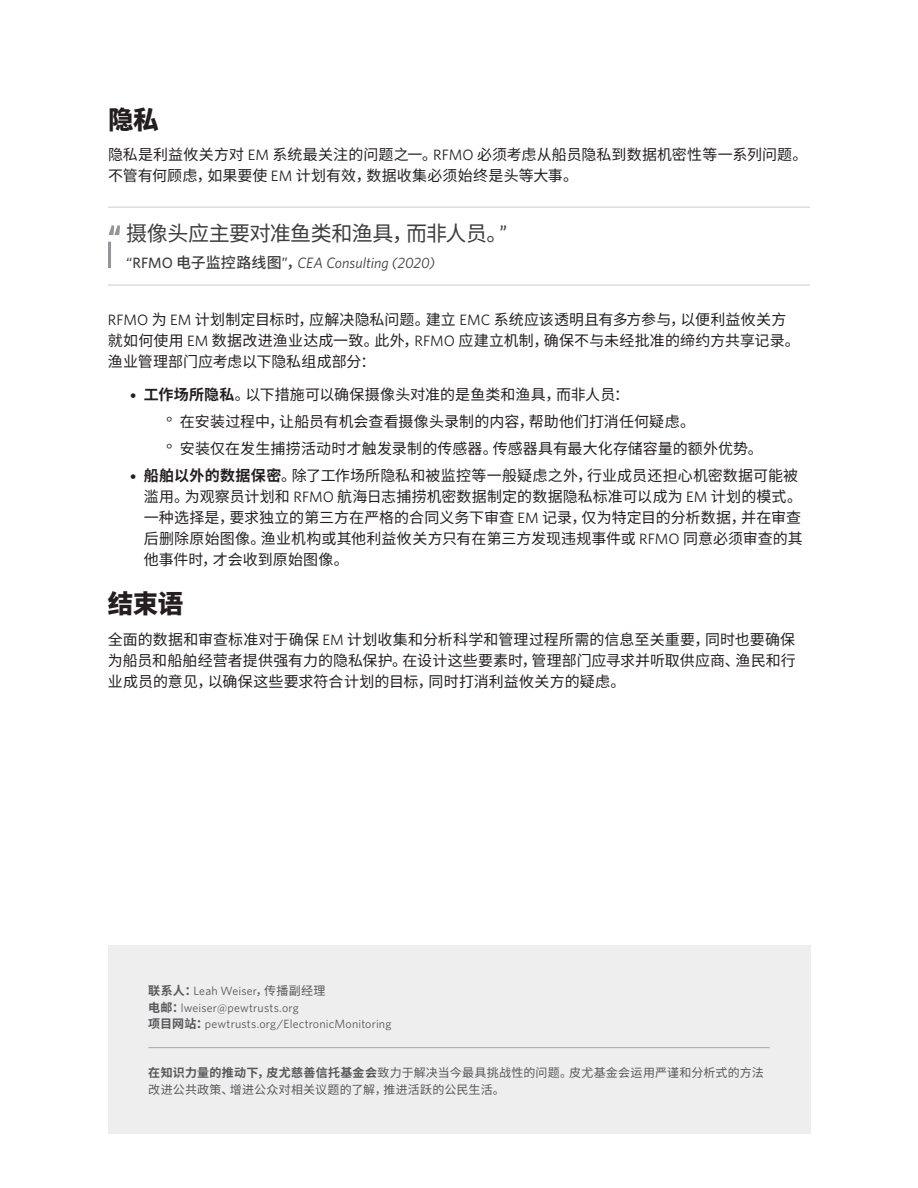
<style>
.page{position:relative;width:918px;height:1188px;background:#fff}
.page>*{position:absolute;margin:0;border:0;box-sizing:border-box;transform-origin:0 0}
.t1{font:900 25.5px "Noto Sans CJ Ksc";color:#231f20}
.Auto_pull_quote_titl{font:21px "Noto Sans CJ Ksc";letter-spacing:-.02em;color:#3e3e3f}
.Body{font:15px/21px "Noto Sans CJ Ksc";letter-spacing:.005em;color:#231f20}
.Auto_pull_quote_cred{font:italic 15px "Whitney";color:#3e3e3f}
.Footer_text{font:12px/16.5px "Whitney";letter-spacing:.015em;color:#57585a}
.Auto_Boilerplate{font:12px/16.5px "Noto Sans CJ Ksc";letter-spacing:.015em;color:#57585a}
.s1{font-family:"Whitney"}
.s2{font-family:"Lato"}
.s3{font-weight:500;font-style:normal}
.s4{font-family:"Noto Sans CJ Ksc";font-weight:500;font-style:normal}
.s5{font-family:"Museo Sans 500"}
.s6{font-weight:700}
.s7{font-family:"Noto Sans CJ Ksc";font-weight:700}
.s8{font-family:"Noto Sans CJ Ksc"}
</style>
<div class="page">
<div style="left:108px;top:945px;width:702px;height:189px;background:#eeeeef"></div>
<hr style="left:148px;top:1047px;width:622px;height:1px;background:#a8a9ad">
<hr style="left:108px;top:224px;width:3px;height:44px;background:#939598">
<hr style="left:108px;top:206px;width:702px;height:2px;background:#dcdddf">
<hr style="left:108px;top:284px;width:702px;height:2px;background:#dcdddf">
<svg style="left:108px;top:224px;width:12px;height:17px"></svg>
<h1 class="t1" style="left:108px;top:105px;width:52px">隐私</h1>
<p class="Body" style="left:108px;top:144px;width:701px">隐私是利益攸关方对 <span class="s1">EM</span> 系统最关注的问题之一。<span class="s1">RFMO</span> 必须考虑从船员隐私到数据机密性等一系列问题。不管有何顾虑，如果要使 <span class="s1">EM</span> 计划有效，数据收集必须始终是头等大事。</p>
<p class="Auto_pull_quote_titl" style="left:126px;top:222px;width:383px">摄像头应主要对准鱼类和渔具，而非人员。<span class="s2">”</span></p>
<p class="Auto_pull_quote_cred" style="left:126px;top:253px;width:311px"><span class="s3">“RFMO</span> <span class="s4">电子监控路线图</span><span class="s3">”</span><span class="s4">，</span>CEA Consulting (2020)</p>
<p class="Body" style="left:108px;top:309px;width:694px"><span class="s1">RFMO</span> 为 <span class="s1">EM</span> 计划制定目标时，应解决隐私问题。建立 <span class="s1">EMC</span> 系统应该透明且有多方参与，以便利益攸关方就如何使用 <span class="s1">EM</span> 数据改进渔业达成一致。此外，<span class="s1">RFMO</span> 应建立机制，确保不与未经批准的缔约方共享记录。渔业管理部门应考虑以下隐私组成部分：</p>
<p class="Body" style="left:130px;top:384px;width:501px"><span class="s5">•</span> <span class="s6">工作场所隐私</span>。以下措施可以确保摄像头对准的是鱼类和渔具，而非人员：</p>
<p class="Body" style="left:166px;top:411px;width:530px"><span class="s1">°</span> 在安装过程中，让船员有机会查看摄像头录制的内容，帮助他们打消任何疑虑。</p>
<p class="Body" style="left:166px;top:438px;width:598px"><span class="s1">°</span> 安装仅在发生捕捞活动时才触发录制的传感器。传感器具有最大化存储容量的额外优势。</p>
<p class="Body" style="left:144px;top:465px;width:660px;text-indent:-14px"><span class="s5">•</span> <span class="s6">船舶以外的数据保密</span>。除了工作场所隐私和被监控等一般疑虑之外，行业成员还担心机密数据可能被滥用。为观察员计划和 <span class="s1">RFMO</span> 航海日志捕捞机密数据制定的数据隐私标准可以成为 <span class="s1">EM</span> 计划的模式。一种选择是，要求独立的第三方在严格的合同义务下审查 <span class="s1">EM</span> 记录，仅为特定目的分析数据，并在审查后删除原始图像。渔业机构或其他利益攸关方只有在第三方发现违规事件或 <span class="s1">RFMO</span> 同意必须审查的其他事件时，才会收到原始图像。</p>
<h1 class="t1" style="left:108px;top:589px;width:77px">结束语</h1>
<p class="Body" style="left:108px;top:629px;width:689px;text-align:justify">全面的数据和审查标准对于确保 <span class="s1">EM</span> 计划收集和分析科学和管理过程所需的信息至关重要，同时也要确保为船员和船舶经营者提供强有力的隐私保护。在设计这些要素时，管理部门应寻求并听取供应商、渔民和行业成员的意见，以确保这些要求符合计划的目标，同时打消利益攸关方的疑虑。</p>
<p class="Footer_text" style="left:148px;top:982px;width:245px"><span class="s7">联系人：</span>Leah Weiser<span class="s8">，传播副经理<br></span><span class="s7">电邮：</span>lweiser@pewtrusts.org<br><span class="s7">项目网站：</span>pewtrusts.org/ElectronicMonitoring</p>
<p class="Auto_Boilerplate" style="left:148px;top:1065px;width:617px"><span class="s6">在知识力量的推动下，皮尤慈善信托基金会</span>致力于解决当今最具挑战性的问题。皮尤基金会运用严谨和分析式的方法改进公共政策、增进公众对相关议题的了解，推进活跃的公民生活。</p>
</div>
